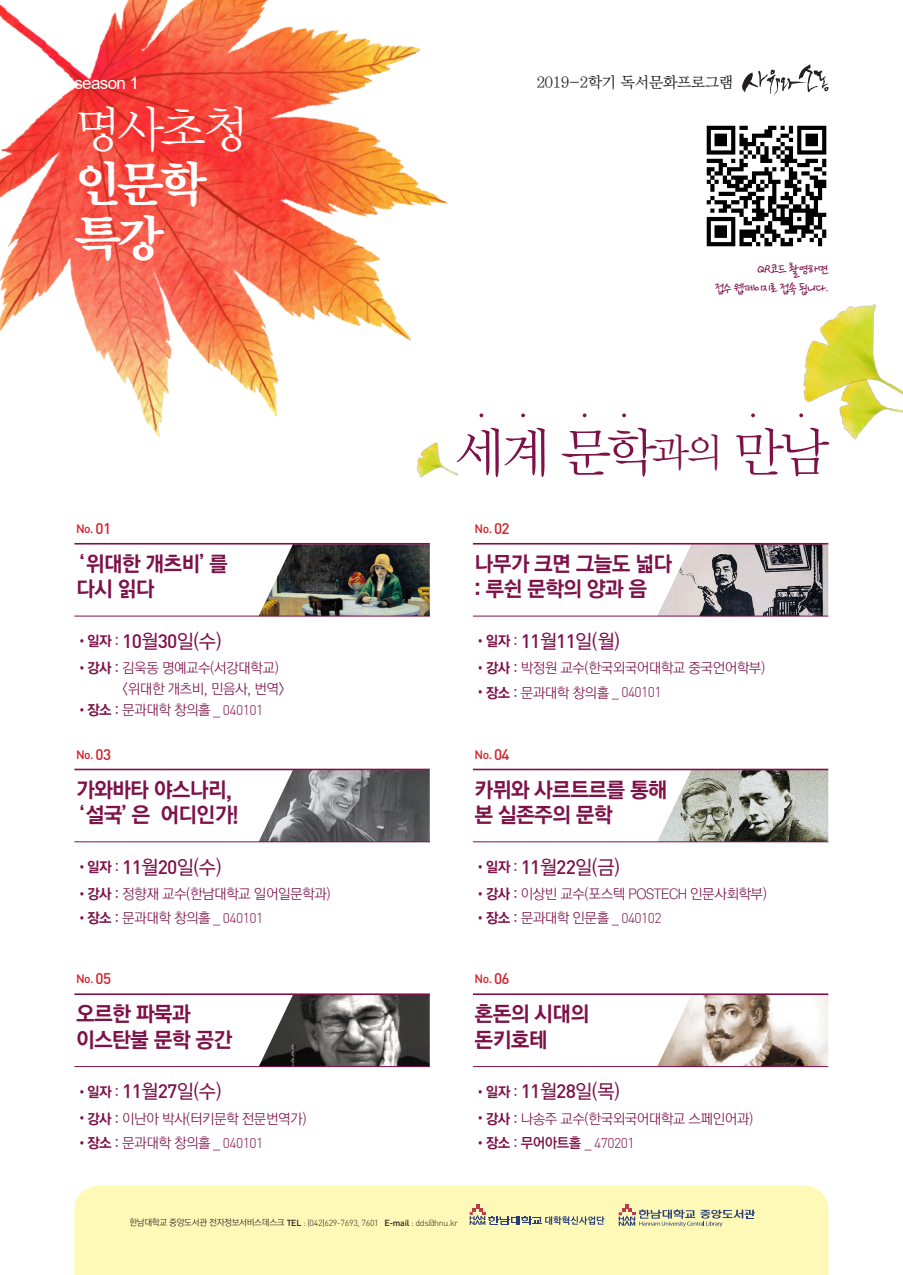
<style>
.page{position:relative;width:903px;height:1275px;background:#fff}
.page>*{position:absolute;margin:0;border:0;box-sizing:border-box;transform-origin:0 0}
.t1{font:53.02px "YDIY Mj O320";color:#7d1148}
.t2{font:49.52px "YDIY Mj O350";color:#fff}
.t3{font:49.52px "YDIY Mj O320";color:#fff}
.t4{font:21px "YGO550";letter-spacing:-.04em;color:#7d1148}
.t5{font:19.25px "YGO530";color:#7d1148}
.t6{font:17.15px "Arial";letter-spacing:-.04em;color:#fff}
.t7{font:16.97px "blackbean singles M Pro";letter-spacing:-.04em;color:#7d1148}
.t8{font:15.75px "YDIY Mj O330";letter-spacing:-.04em;color:#231f20}
.t9{font:14px/21px "YGO520";letter-spacing:-.04em;color:#7d1148}
.t10{font:14px "Dinlig";letter-spacing:-.04em;color:#7d1148}
.t11{font:500 12.08px "DIN";letter-spacing:-.04em;color:#d1232a}
.t12{font:300 8.75px "DIN";letter-spacing:-.03em;color:#231f20}
.s1{font-size:15.22px}
.s2{font-family:"Seoul Namsan CB";font-size:14px}
.s3{font-family:"YGO550";font-size:14px}
.s4{font-size:14px}
.s5{font-family:"DIN";font-weight:500}
.s6{font-family:"Seoul Namsan CB"}
.s7{font-family:"YGO550"}
.s8{font-family:"YGO530"}
.s9{font-family:"Dinlig"}
.s10{font-size:39.02px}
.s11{font-family:"YGO540"}
.s12{font-family:"YGO520";font-weight:400}
.s13{font-weight:500}
</style>
<div class="page">
<img style="left:259px;top:545px;width:171px;height:71px">
<img style="left:259px;top:770px;width:171px;height:71px">
<img style="left:259px;top:995px;width:171px;height:71px">
<img style="left:0;top:0;width:481px;height:438px">
<svg style="left:742px;top:64px;width:86px;height:31px"></svg>
<img style="left:706px;top:125px;width:121px;height:122px">
<hr style="left:74px;top:543px;width:356px;height:2px;background:#7d1148">
<hr style="left:74px;top:616px;width:356px;height:1px;background:#7d1148">
<hr style="left:74px;top:769px;width:356px;height:1px;background:#7d1148">
<hr style="left:74px;top:841px;width:356px;height:1px;background:#7d1148">
<hr style="left:74px;top:993px;width:356px;height:2px;background:#7d1148">
<hr style="left:74px;top:1066px;width:356px;height:1px;background:#7d1148">
<img style="left:657px;top:545px;width:171px;height:71px">
<img style="left:657px;top:770px;width:171px;height:71px">
<img style="left:657px;top:995px;width:171px;height:71px">
<hr style="left:473px;top:543px;width:355px;height:2px;background:#7d1148">
<hr style="left:473px;top:616px;width:355px;height:1px;background:#7d1148">
<hr style="left:473px;top:769px;width:355px;height:1px;background:#7d1148">
<hr style="left:473px;top:841px;width:355px;height:1px;background:#7d1148">
<hr style="left:473px;top:993px;width:355px;height:2px;background:#7d1148">
<hr style="left:473px;top:1066px;width:355px;height:1px;background:#7d1148">
<div style="left:74px;top:1186px;width:754px;height:89px;background:#fff9b8"></div>
<svg style="left:619px;top:1204px;width:136px;height:23px;background:#d4d1a9"></svg>
<svg style="left:470px;top:1204px;width:134px;height:21px;background:#d7d3aa"></svg>
<img style="left:404px;top:431px;width:63px;height:47px">
<img style="left:841px;top:416px;width:33px;height:24px">
<img style="left:803px;top:304px;width:100px;height:112px">
<svg style="left:479px;top:413px;width:4px;height:4px"></svg>
<svg style="left:521px;top:413px;width:4px;height:4px"></svg>
<svg style="left:583px;top:413px;width:3px;height:4px"></svg>
<svg style="left:622px;top:413px;width:4px;height:4px"></svg>
<svg style="left:751px;top:413px;width:4px;height:4px"></svg>
<svg style="left:799px;top:413px;width:4px;height:4px"></svg>
<p class="t6" style="left:74px;top:71px;width:66px">season 1</p>
<p class="t8" style="left:536px;top:74px;width:199px">2019-2학기 독서문화프로그램</p>
<p class="t3" style="left:74px;top:105px;width:176px">명사초청</p>
<p class="t2" style="left:74px;top:159px;width:133px">인문학</p>
<p class="t2" style="left:74px;top:213px;width:91px">특강</p>
<p class="t7" style="left:757px;top:261px;width:73px">QR코드 촬영하면</p>
<p class="t7" style="left:715px;top:279px;width:115px">접수 웹페이지로 접속 됩니다.</p>
<p class="t11" style="left:76px;top:521px;width:37px">No. <span class="s1">01</span></p>
<p class="t4" style="left:66px;top:553px;width:164px">‘위대한 개츠비’를</p>
<p class="t4" style="left:76px;top:578px;width:80px">다시 읽다</p>
<p class="t5" style="left:76px;top:631px;width:147px"><span class="s2">•</span><span class="s3">일자</span> <span class="s4">:</span> <span class="s5">10</span>월<span class="s5">30</span>일(수)</p>
<p class="t9" style="left:122px;top:658px;width:164px;text-indent:-46px"><span class="s6">•</span><span class="s7">강사</span> <span class="s8">:</span> 김욱동 명예교수(서강대학교) &lt;위대한 개츠비, 민음사, 번역&gt;</p>
<p class="t9" style="left:76px;top:700px;width:189px"><span class="s6">•</span><span class="s7">장소</span> <span class="s8">:</span> 문과대학 창의홀 <span class="s9">_ 040101</span></p>
<p class="t11" style="left:76px;top:746px;width:37px">No. <span class="s1">03</span></p>
<p class="t4" style="left:76px;top:779px;width:158px">가와바타 야스나리,</p>
<p class="t4" style="left:66px;top:804px;width:174px">‘설국’은 어디인가!</p>
<p class="t5" style="left:76px;top:857px;width:147px"><span class="s2">•</span><span class="s3">일자</span> <span class="s4">:</span> <span class="s5">11</span>월<span class="s5">20</span>일(수)</p>
<p class="t9" style="left:76px;top:884px;width:256px"><span class="s6">•</span><span class="s7">강사</span> <span class="s8">:</span> 정향재 교수(한남대학교 일어일문학과)</p>
<p class="t9" style="left:76px;top:908px;width:189px"><span class="s6">•</span><span class="s7">장소</span> <span class="s8">:</span> 문과대학 창의홀 <span class="s9">_ 040101</span></p>
<p class="t11" style="left:76px;top:971px;width:37px">No. <span class="s1">05</span></p>
<p class="t4" style="left:76px;top:1003px;width:116px">오르한 파묵과</p>
<p class="t4" style="left:76px;top:1029px;width:158px">이스탄불 문학 공간</p>
<p class="t5" style="left:76px;top:1082px;width:147px"><span class="s2">•</span><span class="s3">일자</span> <span class="s4">:</span> <span class="s5">11</span>월<span class="s5">27</span>일(수)</p>
<p class="t9" style="left:76px;top:1109px;width:232px"><span class="s6">•</span><span class="s7">강사</span> <span class="s8">:</span> 이난아 박사(터키문학 전문번역가)</p>
<p class="t9" style="left:76px;top:1133px;width:189px"><span class="s6">•</span><span class="s7">장소</span> <span class="s8">:</span> 문과대학 창의홀 <span class="s9">_ 040101</span></p>
<p class="t1" style="left:455px;top:426px;width:376px">세계 문학<span class="s10">과의</span> 만남</p>
<p class="t11" style="left:475px;top:521px;width:37px">No. <span class="s1">02</span></p>
<p class="t4" style="left:475px;top:553px;width:199px">나무가 크면 그늘도 넓다</p>
<p class="t4" style="left:475px;top:578px;width:174px">: 루쉰 문학의 양과 음</p>
<p class="t5" style="left:475px;top:631px;width:147px"><span class="s2">•</span><span class="s3">일자</span> <span class="s4">:</span> <span class="s5">11</span>월<span class="s5">11</span>일(월)</p>
<p class="t9" style="left:475px;top:658px;width:292px"><span class="s6">•</span><span class="s7">강사</span> <span class="s8">:</span> 박정원 교수(한국외국어대학교 중국언어학부)</p>
<p class="t9" style="left:475px;top:683px;width:189px"><span class="s6">•</span><span class="s7">장소</span> <span class="s8">:</span> 문과대학 창의홀 <span class="s9">_ 040101</span></p>
<p class="t11" style="left:475px;top:746px;width:37px">No. <span class="s1">04</span></p>
<p class="t4" style="left:475px;top:779px;width:194px">카뮈와 사르트르를 통해</p>
<p class="t4" style="left:475px;top:804px;width:140px">본 실존주의 문학</p>
<p class="t5" style="left:475px;top:857px;width:147px"><span class="s2">•</span><span class="s3">일자</span> <span class="s4">:</span> <span class="s5">11</span>월<span class="s5">22</span>일(금)</p>
<p class="t9" style="left:475px;top:884px;width:294px"><span class="s6">•</span><span class="s7">강사</span> <span class="s8">:</span> 이상빈 교수(포스텍 POSTECH 인문사회학부)</p>
<p class="t9" style="left:475px;top:908px;width:189px"><span class="s6">•</span><span class="s7">장소</span> <span class="s8">:</span> 문과대학 인문홀 <span class="s9">_ 040102</span></p>
<p class="t11" style="left:475px;top:971px;width:37px">No. <span class="s1">06</span></p>
<p class="t4" style="left:475px;top:1003px;width:116px">혼돈의 시대의</p>
<p class="t4" style="left:475px;top:1029px;width:75px">돈키호테</p>
<p class="t5" style="left:475px;top:1082px;width:147px"><span class="s2">•</span><span class="s3">일자</span> <span class="s4">:</span> <span class="s5">11</span>월<span class="s5">28</span>일(목)</p>
<p class="t9" style="left:475px;top:1109px;width:280px"><span class="s6">•</span><span class="s7">강사</span> <span class="s8">:</span> 나송주 교수(한국외국어대학교 스페인어과)</p>
<p class="t10" style="left:475px;top:1134px;width:162px"><span class="s6">•</span><span class="s7">장소</span> <span class="s8">:</span> <span class="s11">무어아트홀</span> _ 470201</p>
<p class="t12" style="left:129px;top:1217px;width:330px"><span class="s12">한남대학교 중앙도서관 전자정보서비스데스크</span> <span class="s13">TEL</span> : (042)629-7693, 7601 <span class="s13">E-mail</span> : dds@hnu.kr</p>
</div>
